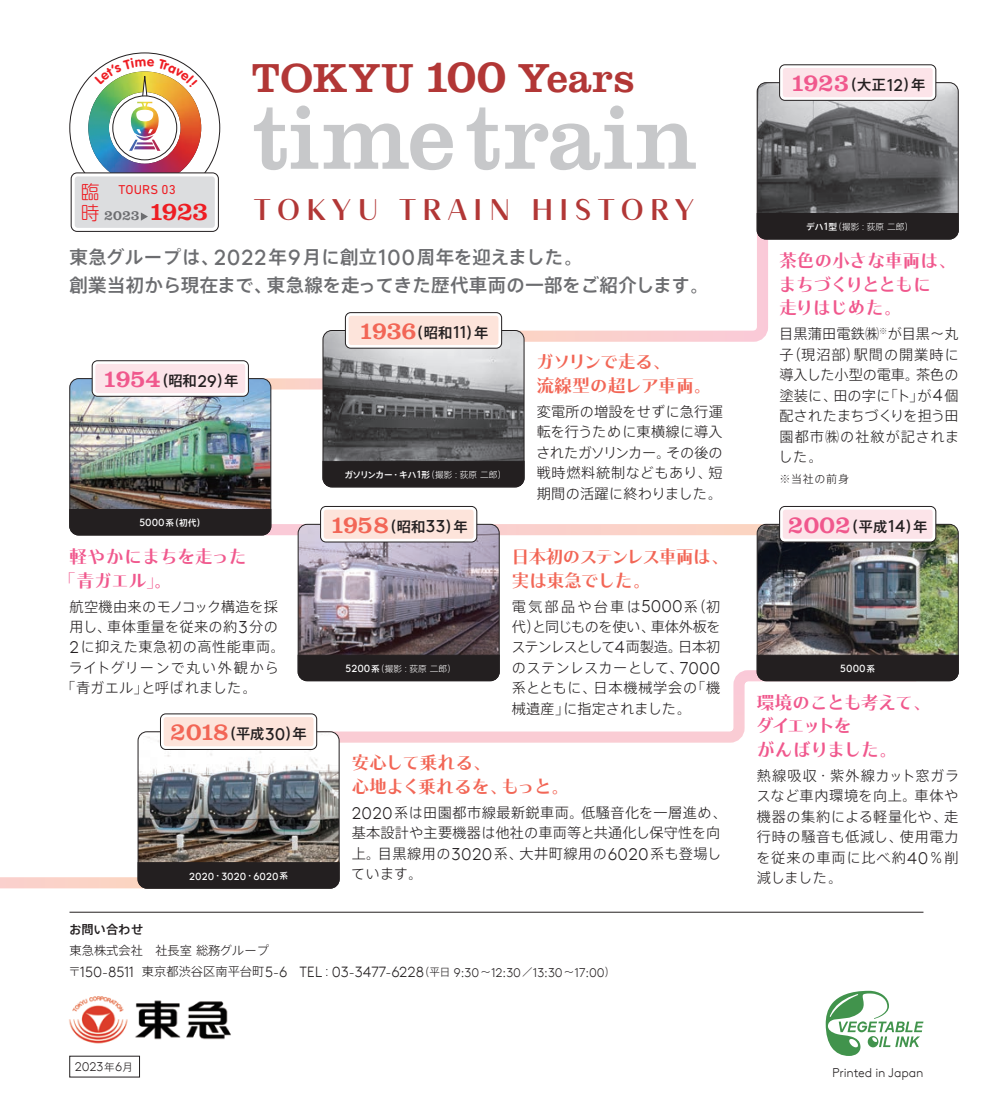
<style>
.page{position:relative;width:993px;height:1117px;background:#fff}
.page>*{position:absolute;margin:0;border:0;box-sizing:border-box;transform-origin:0 0}
.t1{font:93.62px "Clarendon LT Std";letter-spacing:.02em;color:#c7c8ca}
.t2{font:42px "Clarendon LT Std";letter-spacing:.01em;color:#b23736}
.t3{font:27.12px "TP Sky Std N C Hi B";letter-spacing:.215em;color:#b23736}
.t4{font:300 18.72px/20.8px "UD Shin M Go Pro";color:#ee1d23}
.t5{font:500 18.38px/28px "Axis Std";letter-spacing:.015em;color:#6c6d70}
.t6{font:17.32px/23.6px "TP Sky Std N C Hi B";letter-spacing:.005em;color:#f0588d}
.t7{font:17.32px/23.6px "TP Sky Std N C Hi B";letter-spacing:-.015em;color:#f26656}
.t8{font:17.32px/23.6px "TP Sky Std N C Hi B";letter-spacing:.005em;color:#f26656}
.t9{font:300 14.7px "Brown LLTT";color:#231f20}
.t10{font:14.35px "Clarendon LT Std";color:#6c6d70}
.t11{font:300 14.17px/20.5px "Axis Std";letter-spacing:.02em;color:#231f20;text-align:justify}
.t12{font:500 14.17px "Axis Std";letter-spacing:.01em;color:#231f20}
.t13{font:300 14.17px "Axis Std";letter-spacing:.065em;color:#231f20}
.t14{font:13.12px "DIN Next LT Pro";letter-spacing:.01em;color:#ee1d23}
.t15{font:300 12.6px "Brown LLTT";letter-spacing:-.01em;color:#231f20}
.t16{font:300 12.25px "Axis Std";color:#231f20}
.t17{font:500 12.25px "Axis Std";color:#231f20}
.t18{font:300 11.03px "Axis Std";letter-spacing:.06em;color:#231f20}
.t19{font:10.33px "Brown LLTT";letter-spacing:.01em;color:#fff}
.t20{font:500 8.58px "Axis Std";letter-spacing:-.06em;color:#fff}
.t21{font:300 8.58px "Axis Std";letter-spacing:.01em;color:#fff}
.s1{font-size:48.3px}
.s2{font-family:"Clarendon LT Std";font-weight:400;font-size:25.38px;color:#f0588d}
.s3{font-family:"Brown LLTT";font-weight:400;font-size:16.97px}
.s4{font-size:26.43px;color:#ee1d23}
.s5{font-family:"Brown LLTT";font-weight:400;font-size:22.05px}
.s6{font-family:"Brown LLTT";font-size:16.97px}
.s7{font-weight:500}
.s8{font-family:"Brown LLTT";font-weight:400;font-size:10.33px}
.s9{font-family:"Clarendon LT Std";font-weight:400;font-size:25.38px;color:#f26656}
.s10{font-weight:300}
.s11{font-family:"Axis Std";font-weight:500;font-size:8.58px}
.s12{font-family:"Axis Std";font-size:12.25px}
.s13{font-family:"Axis Std";font-size:10.5px}
.s14{font-size:12.6px}
</style>
<div class="page">
<hr style="left:69px;top:911px;width:854px;height:1px;background:#231f20">
<svg style="left:825px;top:990px;width:98px;height:65px"></svg>
<img style="left:69px;top:996px;width:162px;height:48px">
<svg style="left:271px;top:524px;width:486px;height:11px;background:#fad1c9"></svg>
<div style="left:249px;top:378px;width:147px;height:11px;background:#fbd3c7"></div>
<img style="left:71px;top:378px;width:200px;height:131px">
<div style="left:69px;top:509px;width:202px;height:26px;background:#231f20"></div>
<div style="left:71px;top:172px;width:147px;height:60px;border:1px solid #231f20;border-radius:6px"></div>
<div style="left:75px;top:176px;width:140px;height:52px;background:#dcdddf;border-radius:3px"></div>
<svg style="left:141px;top:212px;width:7px;height:9px"></svg>
<svg style="left:498px;top:239px;width:271px;height:104px"></svg>
<svg style="left:305px;top:668px;width:612px;height:76px"></svg>
<div style="left:0;top:877px;width:185px;height:11px;background:#fbd3c7"></div>
<img style="left:757px;top:524px;width:200px;height:130px">
<img style="left:298px;top:524px;width:201px;height:130px">
<img style="left:138px;top:731px;width:201px;height:130px">
<img style="left:324px;top:330px;width:200px;height:131px">
<img style="left:758px;top:83px;width:199px;height:130px">
<div style="left:137px;top:861px;width:202px;height:27px;background:#231f20"></div>
<div style="left:756px;top:654px;width:202px;height:27px;background:#231f20"></div>
<div style="left:297px;top:654px;width:202px;height:27px;background:#231f20"></div>
<div style="left:779px;top:65px;width:156px;height:35px;background:#fff;border-radius:5px"></div>
<div style="left:779px;top:64px;width:156px;height:37px;border:1px solid #231f20;border-radius:5px"></div>
<div style="left:782px;top:68px;width:150px;height:29px;background:#fce4e9;border-radius:3px"></div>
<div style="left:345px;top:312px;width:156px;height:36px;background:#fff;border-radius:5px"></div>
<div style="left:345px;top:312px;width:156px;height:36px;border:1px solid #231f20;border-radius:5px"></div>
<div style="left:348px;top:316px;width:150px;height:29px;background:#fde4db;border-radius:3px"></div>
<div style="left:160px;top:713px;width:156px;height:36px;background:#fff;border-radius:5px"></div>
<div style="left:160px;top:713px;width:157px;height:36px;border:1px solid #231f20;border-radius:5px"></div>
<div style="left:164px;top:717px;width:149px;height:29px;background:#fde4db;border-radius:3px"></div>
<div style="left:756px;top:213px;width:202px;height:26px;background:#231f20"></div>
<div style="left:322px;top:461px;width:202px;height:26px;background:#231f20"></div>
<svg style="left:320px;top:506px;width:156px;height:36px"></svg>
<div style="left:320px;top:506px;width:157px;height:36px;border:1px solid #231f20;border-radius:5px"></div>
<div style="left:323px;top:509px;width:150px;height:29px;background:#fde4db;border-radius:3px"></div>
<div style="left:779px;top:506px;width:156px;height:36px;background:linear-gradient(to right,#fdf4f6,#fef3f6);border-radius:5px"></div>
<div style="left:779px;top:506px;width:156px;height:36px;border:1px solid #231f20;border-radius:5px"></div>
<div style="left:782px;top:509px;width:150px;height:29px;background:#fce4e9;border-radius:3px"></div>
<div style="left:92px;top:360px;width:156px;height:36px;background:#fff;border-radius:5px"></div>
<div style="left:92px;top:360px;width:156px;height:36px;border:1px solid #231f20;border-radius:5px"></div>
<div style="left:95px;top:364px;width:150px;height:29px;background:#fce4e9;border-radius:3px"></div>
<img style="left:88px;top:58px;width:113px;height:119px">
<h2 class="t2" style="left:252px;top:53px;width:384px">TOKYU <span class="s1">100</span> Years</h2>
<h1 class="t1" style="left:252px;top:83px;width:447px">time train</h1>
<p class="t12" style="left:789px;top:74px;width:137px"><span class="s2">1923</span>（大正<span class="s3">12</span>）年</p>
<h3 class="t4" style="left:81px;top:180px;width:20px">臨時</h3>
<p class="t14" style="left:118px;top:181px;width:59px">TOURS 03</p>
<h3 class="t3" style="left:254px;top:190px;width:442px">TOKYU TRAIN HISTORY</h3>
<p class="t10" style="left:104px;top:207px;width:106px">2023 <span class="s4">1923</span></p>
<p class="t5" style="left:69px;top:242px;width:641px">東急グループは、<span class="s5">2022</span>年<span class="s5">9</span>月に創立<span class="s5">100</span>周年を迎えました。<br>創業当初から現在まで、東急線を走ってきた歴代車両の一部をご紹介します。</p>
<p class="t6" style="left:778px;top:248px;width:179px">茶色の小さな車両は、まちづくりとともに<br>走りはじめた。</p>
<p class="t11" style="left:778px;top:323px;width:182px">目黒蒲田電鉄㈱<sup>※</sup>が目黒～丸子（現沼部）駅間の開業時に導入した小型の電車。茶色の塗装に、田の字に「ト」が<span class="s6">4</span>個配されたまちづくりを担う田園都市㈱の社紋が記されました。</p>
<p class="t18" style="left:779px;top:470px;width:71px">※当社の前身</p>
<p class="t21" style="left:805px;top:220px;width:109px"><span class="s7">デハ</span><span class="s8">1</span><span class="s7">型</span>（撮影：荻原二郎）</p>
<p class="t12" style="left:358px;top:321px;width:131px"><span class="s9">1936</span>（昭和<span class="s3">11</span>）年</p>
<p class="t8" style="left:536px;top:350px;width:177px">ガソリンで走る、<br>流線型の超レア車両。</p>
<p class="t11" style="left:536px;top:400px;width:188px">変電所の増設をせずに急行運転を行うために東横線に導入されたガソリンカー。その後の戦時燃料統制などもあり、短期間の活躍に終わりました。</p>
<p class="t12" style="left:102px;top:369px;width:138px"><span class="s2">1954</span>（昭和<span class="s3">29</span>）年</p>
<p class="t20" style="left:344px;top:468px;width:163px">ガソリンカー・キハ<span class="s8">1</span>形<span class="s10">（撮影：荻原二郎）</span></p>
<p class="t20" style="left:139px;top:516px;width:68px"><span class="s8">5000</span>系（初代）</p>
<p class="t6" style="left:58px;top:544px;width:190px;text-indent:11px">軽やかにまちを走った「青ガエル」。</p>
<p class="t11" style="left:69px;top:595px;width:210px">航空機由来のモノコック構造を採</p>
<p class="t11" style="left:69px;top:615px;width:210px">用し、車体重量を従来の約<span class="s6">3</span>分の</p>
<p class="t11" style="left:69px;top:636px;width:217px"><span class="s6">2</span>に抑えた東急初の高性能車両。</p>
<p class="t13" style="left:69px;top:657px;width:211px">ライトグリーンで丸い外観から</p>
<p class="t11" style="left:61px;top:677px;width:197px">「青ガエル」と呼ばれました。</p>
<p class="t12" style="left:170px;top:722px;width:138px"><span class="s9">2018</span>（平成<span class="s3">30</span>）年</p>
<p class="t19" style="left:189px;top:868px;width:100px">2020<span class="s11">・</span>3020<span class="s11">・</span>6020<span class="s11">系</span></p>
<p class="t12" style="left:329px;top:515px;width:139px"><span class="s9">1958</span>（昭和<span class="s3">33</span>）年</p>
<p class="t12" style="left:787px;top:515px;width:141px"><span class="s2">2002</span>（平成<span class="s3">14</span>）年</p>
<p class="t7" style="left:511px;top:544px;width:219px">日本初のステンレス車両は、実は東急でした。</p>
<p class="t11" style="left:511px;top:595px;width:211px">電気部品や台車は<span class="s6">5000</span>系（初代）と同じものを使い、車体外板をステンレスとして<span class="s6">4</span>両製造。日本初のステンレスカーとして、<span class="s6">7000</span>系とともに、日本機械学会の「機械遺産」に指定されました。</p>
<p class="t21" style="left:345px;top:662px;width:112px"><span class="s8">5200</span><span class="s7">系</span>（撮影：荻原二郎）</p>
<p class="t19" style="left:840px;top:660px;width:36px">5000<span class="s11">系</span></p>
<p class="t6" style="left:756px;top:690px;width:176px">環境のことも考えて、ダイエットを<br>がんばりました。</p>
<p class="t11" style="left:756px;top:764px;width:204px">熱線吸収・紫外線カット窓ガラスなど車内環境を向上。車体や機器の集約による軽量化や、走行時の騒音も低減し、使用電力を従来の車両に比べ約<span class="s6">40</span>％削減しました。</p>
<p class="t7" style="left:351px;top:751px;width:219px">安心して乗れる、<br>心地よく乗れるを、もっと。</p>
<p class="t11" style="left:351px;top:801px;width:377px;text-align:left"><span class="s6">2020</span>系は田園都市線最新鋭車両。低騒音化を一層進め、基本設計や主要機器は他社の車両等と共通化し保守性を向上。目黒線用の<span class="s6">3020</span>系、大井町線用の<span class="s6">6020</span>系も登場しています。</p>
<p class="t17" style="left:69px;top:920px;width:76px">お問い合わせ</p>
<p class="t16" style="left:69px;top:941px;width:201px">東急株式会社　社長室総務グループ</p>
<p class="t9" style="left:69px;top:961px;width:548px"><span class="s12">〒</span>150-8511 <span class="s12">東京都渋谷区南平台町</span>5-6 TEL<span class="s12">：</span>03-3477-6228<span class="s13">（平日</span> <span class="s14">9:30</span><span class="s13">～</span><span class="s14">12:30</span><span class="s13">／</span><span class="s14">13:30</span><span class="s13">～</span><span class="s14">17:00</span><span class="s13">）</span></p>
<p class="t15" style="left:75px;top:1057px;width:60px">2023<span class="s13">年</span>6<span class="s13">月</span></p>
<p class="t15" style="left:832px;top:1062px;width:93px">Printed in Japan</p>
</div>
